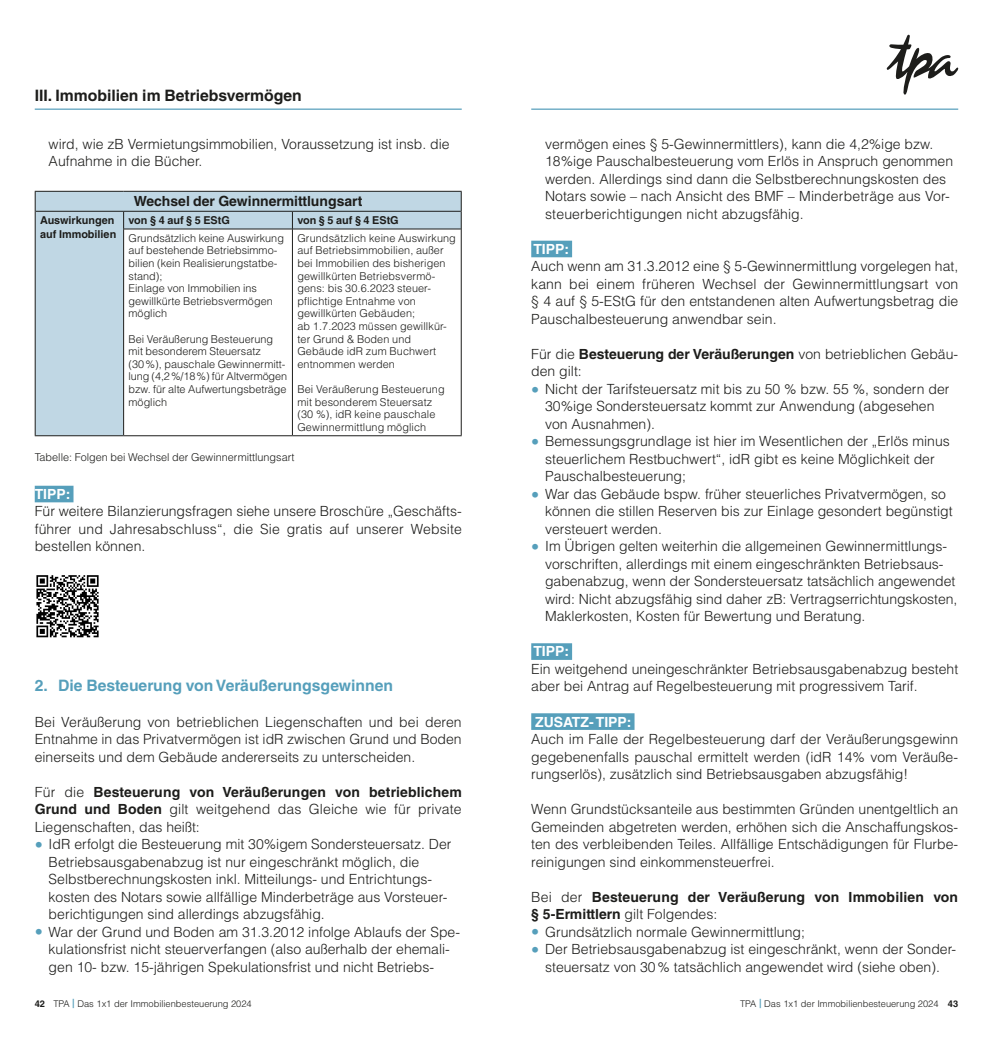
<style>
.page{position:relative;width:993px;height:1042px;background:#fff}
.page>*{position:absolute;margin:0;border:0;box-sizing:border-box;transform-origin:0 0}
.t1{font:700 15.75px "Helvetica LT Std";color:#569fbb}
.t2{font:700 15.75px "Helvetica LT Std";color:#1d1d1b}
.Fliesstext{font:300 14px/17.5px "Helvetica LT Std";color:#1d1d1b}
.Fliesstext_ohneAbstand{font:300 14px/17.5px "Helvetica LT Std";color:#1d1d1b;text-align:justify}
.Fliesstext_ohneAbstand-2{font:700 14px/17.5px "Helvetica LT Std";letter-spacing:.01em;color:#1d1d1b}
.Tabelle{font:700 14px "Helvetica LT Std";color:#1d1d1b}
.TIPP{font:700 14px "Helvetica LT Std";color:#fff}
.Tabelle-2{font:300 10.85px/12.6px "Helvetica LT Std";letter-spacing:.01em;color:#1d1d1b}
.Tabelle-3{font:700 10.85px/14px "Helvetica LT Std";color:#1d1d1b}
.t3{font:300 9.28px "Helvetica LT Std";color:#1d1d1b}
.s1{font-weight:700}
.s2{font-weight:700;font-size:17.5px;color:#569fbb}
.s3{font-weight:300}
.s4{font-weight:700;color:#569fbb}
</style>
<div class="page">
<hr style="left:35px;top:109px;width:426px;height:1px;background:#569fbb">
<hr style="left:531px;top:109px;width:426px;height:1px;background:#569fbb">
<svg style="left:886px;top:35px;width:71px;height:60px"></svg>
<div style="left:35px;top:486px;width:38px;height:16px;background:#569fbb"></div>
<div style="left:36px;top:192px;width:424px;height:243px;background:#c0d7e4"></div>
<svg style="left:124px;top:230px;width:336px;height:205px"></svg>
<hr style="left:35px;top:435px;width:89px;height:1px;background:#1d1d1b">
<hr style="left:36px;top:211px;width:88px;height:1px;background:#1d1d1b">
<hr style="left:124px;top:211px;width:168px;height:1px;background:#1d1d1b">
<svg style="left:123px;top:211px;width:1px;height:18px"></svg>
<hr style="left:292px;top:211px;width:168px;height:1px;background:#1d1d1b">
<svg style="left:292px;top:211px;width:1px;height:18px"></svg>
<hr style="left:123px;top:229px;width:169px;height:1px;background:#1d1d1b">
<hr style="left:123px;top:229px;width:1px;height:206px;background:#1d1d1b">
<hr style="left:292px;top:229px;width:168px;height:1px;background:#1d1d1b">
<hr style="left:292px;top:229px;width:1px;height:206px;background:#1d1d1b">
<hr style="left:35px;top:191px;width:89px;height:1px;background:#1d1d1b">
<hr style="left:124px;top:191px;width:168px;height:1px;background:#1d1d1b">
<hr style="left:292px;top:191px;width:169px;height:1px;background:#1d1d1b">
<svg style="left:35px;top:192px;width:1px;height:37px"></svg>
<hr style="left:35px;top:229px;width:1px;height:206px;background:#1d1d1b">
<svg style="left:460px;top:192px;width:1px;height:37px"></svg>
<hr style="left:460px;top:229px;width:1px;height:206px;background:#1d1d1b">
<hr style="left:124px;top:435px;width:168px;height:1px;background:#1d1d1b">
<hr style="left:292px;top:435px;width:169px;height:1px;background:#1d1d1b">
<svg style="left:36px;top:637px;width:63px;height:1px"></svg>
<svg style="left:36px;top:575px;width:63px;height:62px"></svg>
<div style="left:531px;top:241px;width:41px;height:16px;background:#569fbb"></div>
<div style="left:531px;top:643px;width:41px;height:17px;background:#569fbb"></div>
<div style="left:531px;top:713px;width:103px;height:17px;background:#569fbb"></div>
<p class="t2" style="left:35px;top:85px;width:268px">III. Immobilien im Betriebsvermögen</p>
<p class="Fliesstext" style="left:49px;top:135px;width:402px">wird, wie zB Vermietungsimmobilien, Voraussetzung ist insb. die<br>Aufnahme in die Bücher.</p>
<p class="Tabelle" style="left:134px;top:193px;width:230px">Wechsel der Gewinnermittlungsart</p>
<p class="Tabelle-3" style="left:40px;top:213px;width:78px">Auswirkungen auf Immobilien</p>
<p class="Tabelle-3" style="left:128px;top:213px;width:103px">von § 4 auf § 5 EStG</p>
<p class="Tabelle-3" style="left:297px;top:213px;width:103px">von § 5 auf § 4 EStG</p>
<p class="Tabelle-2" style="left:128px;top:231px;width:157px">Grundsätzlich keine Auswirkung auf bestehende Betriebsimmo&shy;bilien (kein Realisierungstatbe&shy;stand);</p>
<p class="Tabelle-2" style="left:128px;top:282px;width:146px">Einlage von Immobilien ins gewillkürte Betriebsvermögen möglich</p>
<p class="Tabelle-2" style="left:128px;top:332px;width:160px">Bei Veräußerung Besteuerung mit besonderem Steuersatz (30%), pauschale Gewinnermitt&shy;lung (4,2%/18%) für Altvermögen bzw. für alte Aufwertungsbeträge möglich</p>
<p class="Tabelle-2" style="left:297px;top:231px;width:160px">Grundsätzlich keine Auswirkung auf Betriebsimmobilien, außer bei Immobilien des bisherigen gewillkürten Betriebsvermö&shy;gens: bis 30.6.2023 steuer&shy;pflichtige Entnahme von gewillkürten Gebäuden;</p>
<p class="Tabelle-2" style="left:297px;top:320px;width:151px">ab 1.7.2023 müssen gewillkür&shy;ter Grund &amp; Boden und<br>Gebäude idR zum Buchwert entnommen werden</p>
<p class="Tabelle-2" style="left:297px;top:383px;width:149px">Bei Veräußerung Besteuerung mit besonderem Steuersatz</p>
<p class="Tabelle-2" style="left:297px;top:408px;width:139px">(30 %), idR keine pauschale<br>Gewinnermittlung möglich</p>
<p class="Tabelle-2" style="left:35px;top:450px;width:261px">Tabelle: Folgen bei Wechsel der Gewinnermittlungsart</p>
<p class="TIPP" style="left:35px;top:485px;width:37px">TIPP:</p>
<p class="Fliesstext" style="left:35px;top:502px;width:428px;text-align:justify">Für weitere Bilanzierungsfragen siehe unsere Broschüre „Geschäfts&shy;führer und Jahresabschluss“, die Sie gratis auf unserer Website bestellen können.</p>
<p class="t1" style="left:35px;top:676px;width:360px">2. Die Besteuerung von Veräußerungsgewinnen</p>
<p class="Fliesstext" style="left:35px;top:712px;width:428px;text-align:justify">Bei Veräußerung von betrieblichen Liegenschaften und bei deren Entnahme in das Privatvermögen ist idR zwischen Grund und Boden einerseits und dem Gebäude andererseits zu unterscheiden.</p>
<p class="Fliesstext_ohneAbstand" style="left:35px;top:782px;width:428px">Für die <span class="s1">Besteuerung von Veräußerungen von betrieblichem Grund und Boden</span> gilt weitgehend das Gleiche wie für private Liegenschaften, das heißt:</p>
<p class="Fliesstext" style="left:49px;top:835px;width:404px;text-indent:-13px"><span class="s2">•</span> IdR erfolgt die Besteuerung mit 30%igem Sondersteuersatz. Der Betriebsausgabenabzug ist nur eingeschränkt möglich, die Selbstberechnungskosten inkl. Mitteilungs- und Entrichtungs&shy;kosten des Notars sowie allfällige Minderbeträge aus Vorsteuer&shy;berichtigungen sind allerdings abzugsfähig.</p>
<p class="Fliesstext" style="left:49px;top:922px;width:413px;text-indent:-13px"><span class="s2">•</span> War der Grund und Boden am 31.3.2012 infolge Ablaufs der Spe&shy;kulationsfrist nicht steuerverfangen (also außerhalb der ehemali&shy;gen 10- bzw. 15-jährigen Spekulationsfrist und nicht Betriebs-</p>
<p class="Fliesstext" style="left:545px;top:135px;width:409px">vermögen eines § 5-Gewinnermittlers), kann die 4,2%ige bzw.<br>18%ige Pauschalbesteuerung vom Erlös in Anspruch genommen werden. Allerdings sind dann die Selbstberechnungskosten des Notars sowie – nach Ansicht des BMF – Minderbeträge aus Vor&shy;steuerberichtigungen nicht abzugsfähig.</p>
<p class="TIPP" style="left:533px;top:240px;width:37px">TIPP:</p>
<p class="Fliesstext" style="left:531px;top:257px;width:428px;text-align:justify">Auch wenn am 31.3.2012 eine § 5-Gewinnermittlung vorgelegen hat, kann bei einem früheren Wechsel der Gewinnermittlungsart von § 4 auf § 5-EStG für den entstandenen alten Aufwertungsbetrag die Pauschalbesteuerung anwendbar sein.</p>
<p class="Fliesstext_ohneAbstand" style="left:531px;top:345px;width:428px">Für die <span class="s1">Besteuerung der Veräußerungen</span> von betrieblichen Gebäu&shy;den gilt:</p>
<p class="Fliesstext" style="left:545px;top:380px;width:406px;text-indent:-13px"><span class="s2">•</span> Nicht der Tarifsteuersatz mit bis zu 50 % bzw. 55 %, sondern der<br>30%ige Sondersteuersatz kommt zur Anwendung (abgesehen von Ausnahmen).</p>
<p class="Fliesstext" style="left:545px;top:432px;width:406px;text-indent:-13px"><span class="s2">•</span> Bemessungsgrundlage ist hier im Wesentlichen der „Erlös minus steuerlichem Restbuchwert“, idR gibt es keine Möglichkeit der<br>Pauschalbesteuerung;</p>
<p class="Fliesstext" style="left:545px;top:485px;width:409px;text-indent:-13px"><span class="s2">•</span> War das Gebäude bspw. früher steuerliches Privatvermögen, so können die stillen Reserven bis zur Einlage gesondert begünstigt versteuert werden.</p>
<p class="Fliesstext" style="left:545px;top:537px;width:413px;text-indent:-13px"><span class="s2">•</span> Im Übrigen gelten weiterhin die allgemeinen Gewinnermittlungs&shy;vorschriften, allerdings mit einem eingeschränkten Betriebsaus&shy;gabenabzug, wenn der Sondersteuersatz tatsächlich angewendet wird: Nicht abzugsfähig sind daher zB: Vertragserrichtungskosten, Maklerkosten, Kosten für Bewertung und Beratung.</p>
<p class="TIPP" style="left:533px;top:643px;width:37px">TIPP:</p>
<p class="Fliesstext" style="left:531px;top:660px;width:428px">Ein weitgehend uneingeschränkter Betriebsausgabenabzug besteht aber bei Antrag auf Regelbesteuerung mit progressivem Tarif.</p>
<p class="TIPP" style="left:535px;top:713px;width:98px">ZUSATZ-TIPP:</p>
<p class="Fliesstext" style="left:531px;top:730px;width:428px;text-align:justify">Auch im Falle der Regelbesteuerung darf der Veräußerungsgewinn gegebenenfalls pauschal ermittelt werden (idR 14% vom Veräuße&shy;rungserlös), zusätzlich sind Betriebsausgaben abzugsfähig!</p>
<p class="Fliesstext" style="left:531px;top:800px;width:428px;text-align:justify">Wenn Grundstücksanteile aus bestimmten Gründen unentgeltlich an Gemeinden abgetreten werden, erhöhen sich die Anschaffungskos&shy;ten des verbleibenden Teiles. Allfällige Entschädigungen für Flurbe&shy;reinigungen sind einkommensteuerfrei.</p>
<p class="Fliesstext_ohneAbstand-2" style="left:531px;top:887px;width:428px"><span class="s3">Bei der</span> Besteuerung der Veräußerung von Immobilien von § 5-Ermittlern <span class="s3">gilt Folgendes:</span></p>
<p class="Fliesstext" style="left:532px;top:922px;width:274px"><span class="s2">•</span> Grundsätzlich normale Gewinnermittlung;</p>
<p class="Fliesstext" style="left:532px;top:940px;width:425px;text-align:center"><span class="s2">•</span> Der Betriebsausgabenabzug ist eingeschränkt, wenn der Sonder&shy;steuersatz von 30% tatsächlich angewendet wird (siehe oben).</p>
<p class="t3" style="left:35px;top:997px;width:218px"><span class="s1">42</span> TPA <span class="s4">|</span> Das 1x1 der Immobilienbesteuerung 2024</p>
<p class="t3" style="left:740px;top:997px;width:219px">TPA <span class="s4">|</span> Das 1x1 der Immobilienbesteuerung 2024 <span class="s1">43</span></p>
</div>
